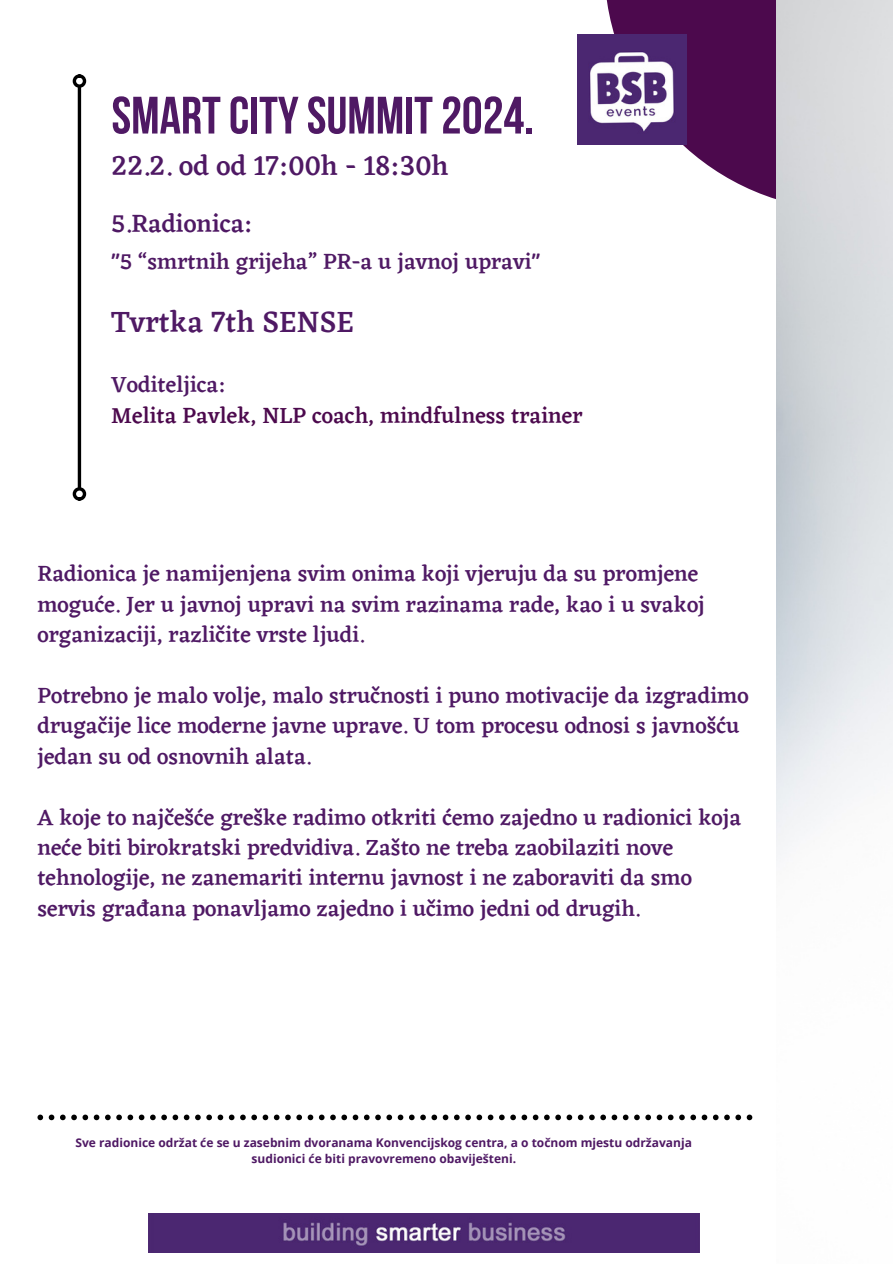
<style>
.page{position:relative;width:893px;height:1264px;background:#fff}
.page>*{position:absolute;margin:0;border:0;box-sizing:border-box;transform-origin:0 0}
.t1{font:700 52.5px "Bebas Neue";color:#4f1964}
.t2{font:500 30px "Eczar";color:#4f1964}
.t3{font:500 28.05px "Eczar";color:#4f1964}
.t4{font:500 25.5px "Eczar";color:#4f1964}
.t5{font:500 22.5px/30.3px "Eczar";color:#4f1964}
.t6{font:500 22.5px/31.2px "Eczar";color:#4c094d}
.t7{font:700 12px "Open Sans";color:#4f1964}
.s1{color:#4f1964}
</style>
<div class="page">
<svg style="left:604px;top:0;width:172px;height:199px;fill:#4c094d"></svg>
<hr style="left:78px;top:88px;width:3px;height:399px;background:#000">
<div style="left:73px;top:487px;width:13px;height:13px;border:3px solid #000;border-radius:50%"></div>
<div style="left:73px;top:74px;width:13px;height:14px;border:3px solid #000;border-radius:50%"></div>
<img style="left:577px;top:35px;width:109px;height:109px">
<img style="left:148px;top:1213px;width:551px;height:39px">
<svg style="left:37px;top:1114px;width:715px;height:6px"></svg>
<p class="t1" style="left:111px;top:94px;width:424px">SMARTCITYSUMMIT2024.</p>
<h1 class="t3" style="left:111px;top:149px;width:338px">22.2. od od 17:00h - 18:30h</h1>
<h2 class="t4" style="left:111px;top:208px;width:143px">5.Radionica:</h2>
<h3 class="t5" style="left:111px;top:245px;width:430px">"5 “smrtnih grijeha” PR-a u javnoj upravi"</h3>
<h4 class="t2" style="left:111px;top:304px;width:244px">Tvrtka 7th SENSE</h4>
<h2 class="t6" style="left:111px;top:368px;width:472px"><span class="s1">Voditeljica:<br></span>Melita Pavlek, NLP coach, mindfulness trainer</h2>
<h4 class="t5" style="left:37px;top:558px;width:668px">Radionica je namijenjena svim onima koji vjeruju da su promjene moguće. Jer u javnoj upravi na svim razinama rade, kao i u svakoj organizaciji, različite vrste ljudi.</h4>
<p class="t5" style="left:37px;top:680px;width:712px">Potrebno je malo volje, malo stručnosti i puno motivacije da izgradimo drugačije lice moderne javne uprave. U tom procesu odnosi s javnošću jedan su od osnovnih alata.</p>
<p class="t5" style="left:37px;top:801px;width:705px">A koje to najčešće greške radimo otkriti ćemo zajedno u radionici koja neće biti birokratski predvidiva. Zašto ne treba zaobilaziti nove tehnologije, ne zanemariti internu javnost i ne zaboraviti da smo servis građana ponavljamo zajedno i učimo jedni od drugih.</p>
<h4 class="t7" style="left:75px;top:1133px;width:618px">Sve radionice održat će se u zasebnim dvoranama Konvencijskog centra, a o točnom mjestu održavanja</h4>
<h4 class="t7" style="left:251px;top:1149px;width:266px">sudionici će biti pravovremeno obaviješteni.</h4>
</div>
